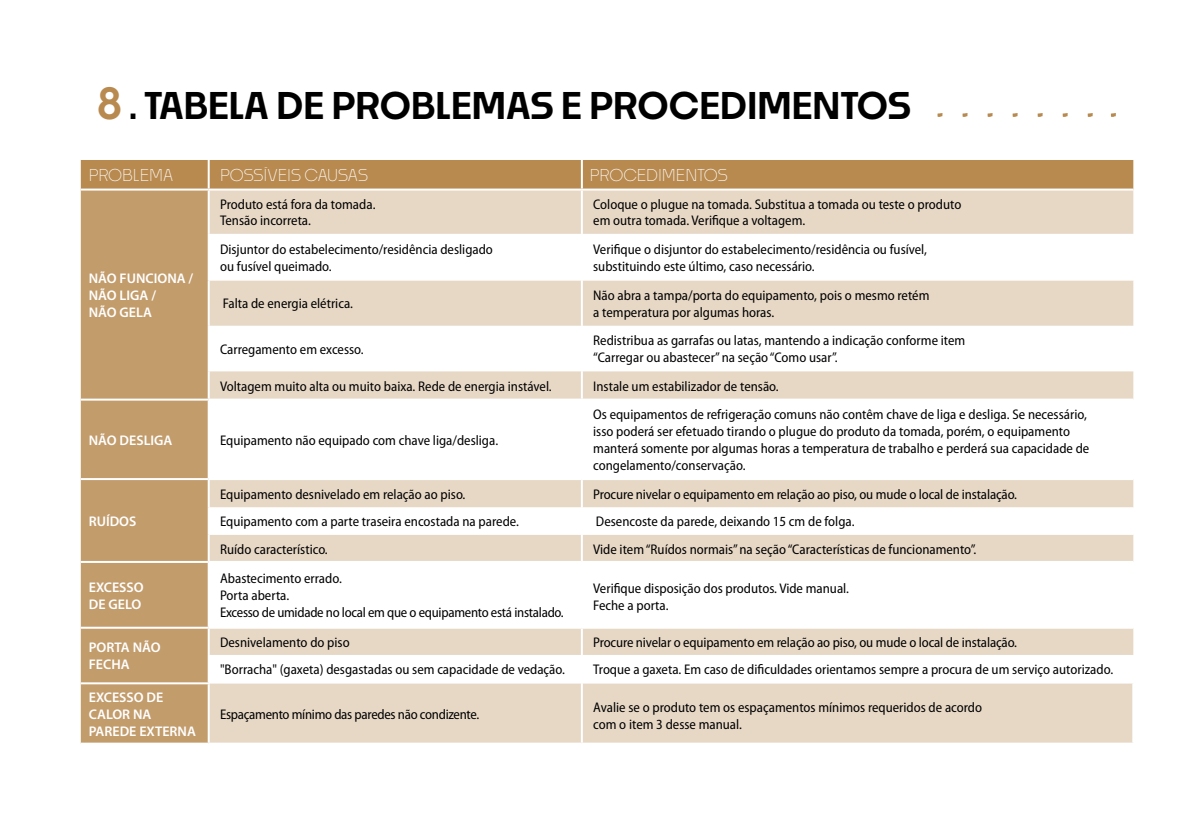
<style>
.page{position:relative;width:1191px;height:840px;background:#fff}
.page>*{position:absolute;margin:0;border:0;box-sizing:border-box;transform-origin:0 0}
.t1{font:600 36px "Noka";color:#000}
.t2{font:300 16px "Noka";color:#fff}
.t3{font:semi-condensed 14px/16.8px "Myriad Pro";color:#000}
.t4{font:semi-condensed 14px/16.8px "Myriad Pro";letter-spacing:-.02em;color:#000}
.t5{font:600 14px/16.8px "Myriad Pro";color:#fff}
.s1{font-size:42px;color:#b88a50}
</style>
<div class="page">
<div style="left:81px;top:160px;width:1052px;height:28px;background:#b88a50"></div>
<div style="left:81px;top:190px;width:127px;height:552px;background:#c39c6c"></div>
<div style="left:210px;top:190px;width:923px;height:552px;background:#e7d8c6"></div>
<svg style="left:210px;top:234px;width:923px;height:449px"></svg>
<hr style="left:208px;top:160px;width:2px;height:28px;background:#fff">
<hr style="left:581px;top:160px;width:2px;height:28px;background:#fff">
<hr style="left:581px;top:190px;width:2px;height:44px;background:#fff">
<hr style="left:581px;top:234px;width:2px;height:46px;background:#fff">
<hr style="left:581px;top:280px;width:2px;height:45px;background:#fff">
<hr style="left:581px;top:325px;width:2px;height:46px;background:#fff">
<hr style="left:581px;top:371px;width:2px;height:27px;background:#fff">
<hr style="left:581px;top:400px;width:2px;height:78px;background:#fff">
<hr style="left:581px;top:480px;width:2px;height:27px;background:#fff">
<hr style="left:581px;top:507px;width:2px;height:27px;background:#fff">
<hr style="left:581px;top:534px;width:2px;height:26px;background:#fff">
<hr style="left:581px;top:628px;width:2px;height:26px;background:#fff">
<hr style="left:581px;top:654px;width:2px;height:29px;background:#fff">
<hr style="left:581px;top:562px;width:2px;height:64px;background:#fff">
<hr style="left:81px;top:398px;width:128px;height:2px;background:#fff">
<hr style="left:209px;top:398px;width:373px;height:2px;background:#fff">
<hr style="left:582px;top:398px;width:551px;height:2px;background:#fff">
<hr style="left:81px;top:478px;width:128px;height:2px;background:#fff">
<hr style="left:209px;top:478px;width:373px;height:2px;background:#fff">
<hr style="left:582px;top:478px;width:551px;height:2px;background:#fff">
<hr style="left:209px;top:626px;width:373px;height:2px;background:#fff">
<hr style="left:582px;top:626px;width:551px;height:2px;background:#fff">
<hr style="left:81px;top:560px;width:128px;height:2px;background:#fff">
<hr style="left:209px;top:560px;width:373px;height:2px;background:#fff">
<hr style="left:582px;top:560px;width:551px;height:2px;background:#fff">
<hr style="left:581px;top:683px;width:2px;height:59px;background:#fff">
<hr style="left:1132px;top:683px;width:2px;height:59px;background:#fff">
<hr style="left:81px;top:626px;width:128px;height:2px;background:#fff">
<hr style="left:81px;top:682px;width:129px;height:2px;background:#fff">
<svg style="left:1110px;top:113px;width:6px;height:4px"></svg>
<svg style="left:937px;top:113px;width:6px;height:4px"></svg>
<svg style="left:962px;top:113px;width:6px;height:4px"></svg>
<svg style="left:987px;top:113px;width:6px;height:4px"></svg>
<svg style="left:1012px;top:113px;width:6px;height:4px"></svg>
<svg style="left:1037px;top:113px;width:6px;height:4px"></svg>
<svg style="left:1062px;top:113px;width:6px;height:4px"></svg>
<svg style="left:1087px;top:113px;width:6px;height:4px"></svg>
<h1 class="t1" style="left:97px;top:83px;width:815px"><span class="s1">8</span> . TABELA DE PROBLEMAS E PROCEDIMENTOS</h1>
<p class="t2" style="left:89px;top:165px;width:86px">PROBLEMA</p>
<p class="t2" style="left:220px;top:165px;width:149px">POSSÍVEIS CAUSAS</p>
<p class="t2" style="left:590px;top:165px;width:139px">PROCEDIMENTOS</p>
<p class="t5" style="left:89px;top:269px;width:106px">NÃO FUNCIONA /<br>NÃO LIGA /<br>NÃO GELA</p>
<p class="t3" style="left:220px;top:195px;width:157px">Produto está fora da tomada.<br>Tensão incorreta.</p>
<p class="t3" style="left:593px;top:195px;width:369px">Coloque o plugue na tomada. Substitua a tomada ou teste o produto em outra tomada. Verifique a voltagem.</p>
<p class="t3" style="left:220px;top:240px;width:274px">Disjuntor do estabelecimento/residência desligado ou fusível queimado.</p>
<p class="t3" style="left:593px;top:240px;width:335px">Verifique o disjuntor do estabelecimento/residência ou fusível, substituindo este último, caso necessário.</p>
<p class="t3" style="left:223px;top:295px;width:132px">Falta de energia elétrica.</p>
<p class="t3" style="left:593px;top:286px;width:338px">Não abra a tampa/porta do equipamento, pois o mesmo retém a temperatura por algumas horas.</p>
<p class="t3" style="left:220px;top:340px;width:145px">Carregamento em excesso.</p>
<p class="t3" style="left:593px;top:332px;width:373px">Redistribua as garrafas ou latas, mantendo a indicação conforme item “Carregar ou abastecer” na seção “Como usar”.</p>
<p class="t3" style="left:220px;top:377px;width:333px">Voltagem muito alta ou muito baixa. Rede de energia instável.</p>
<p class="t3" style="left:593px;top:377px;width:187px">Instale um estabilizador de tensão.</p>
<p class="t5" style="left:89px;top:431px;width:85px">NÃO DESLIGA</p>
<p class="t3" style="left:220px;top:431px;width:280px">Equipamento não equipado com chave liga/desliga.</p>
<p class="t3" style="left:593px;top:406px;width:498px">Os equipamentos de refrigeração comuns não contêm chave de liga e desliga. Se necessário, isso poderá ser efetuado tirando o plugue do produto da tomada, porém, o equipamento manterá somente por algumas horas a temperatura de trabalho e perderá sua capacidade de congelamento/conservação.</p>
<p class="t5" style="left:89px;top:512px;width:49px">RUÍDOS</p>
<p class="t3" style="left:220px;top:485px;width:247px">Equipamento desnivelado em relação ao piso.</p>
<p class="t3" style="left:593px;top:485px;width:425px">Procure nivelar o equipamento em relação ao piso, ou mude o local de instalação.</p>
<p class="t3" style="left:220px;top:512px;width:300px">Equipamento com a parte traseira encostada na parede.</p>
<p class="t3" style="left:596px;top:512px;width:260px">Desencoste da parede, deixando 15 cm de folga.</p>
<p class="t3" style="left:220px;top:540px;width:109px">Ruído característico.</p>
<p class="t3" style="left:593px;top:540px;width:385px">Vide item “Ruídos normais” na seção “Características de funcionamento”.</p>
<p class="t5" style="left:89px;top:578px;width:56px">EXCESSO<br>DE GELO</p>
<p class="t4" style="left:220px;top:569px;width:345px">Abastecimento errado.<br>Porta aberta.<br>Excesso de umidade no local em que o equipamento está instalado.</p>
<p class="t3" style="left:593px;top:579px;width:257px">Verifique disposição dos produtos. Vide manual.<br>Feche a porta.</p>
<p class="t5" style="left:89px;top:638px;width:73px">PORTA NÃO<br>FECHA</p>
<p class="t3" style="left:220px;top:633px;width:131px">Desnivelamento do piso</p>
<p class="t3" style="left:593px;top:633px;width:425px">Procure nivelar o equipamento em relação ao piso, ou mude o local de instalação.</p>
<p class="t3" style="left:220px;top:660px;width:346px">"Borracha" (gaxeta) desgastadas ou sem capacidade de vedação.</p>
<p class="t3" style="left:593px;top:660px;width:521px">Troque a gaxeta. Em caso de dificuldades orientamos sempre a procura de um serviço autorizado.</p>
<p class="t5" style="left:89px;top:688px;width:109px">EXCESSO DE<br>CALOR NA<br>PAREDE EXTERNA</p>
<p class="t4" style="left:220px;top:705px;width:261px">Espaçamento mínimo das paredes não condizente.</p>
<p class="t3" style="left:593px;top:698px;width:390px">Avalie se o produto tem os espaçamentos mínimos requeridos de acordo com o item 3 desse manual.</p>
</div>
